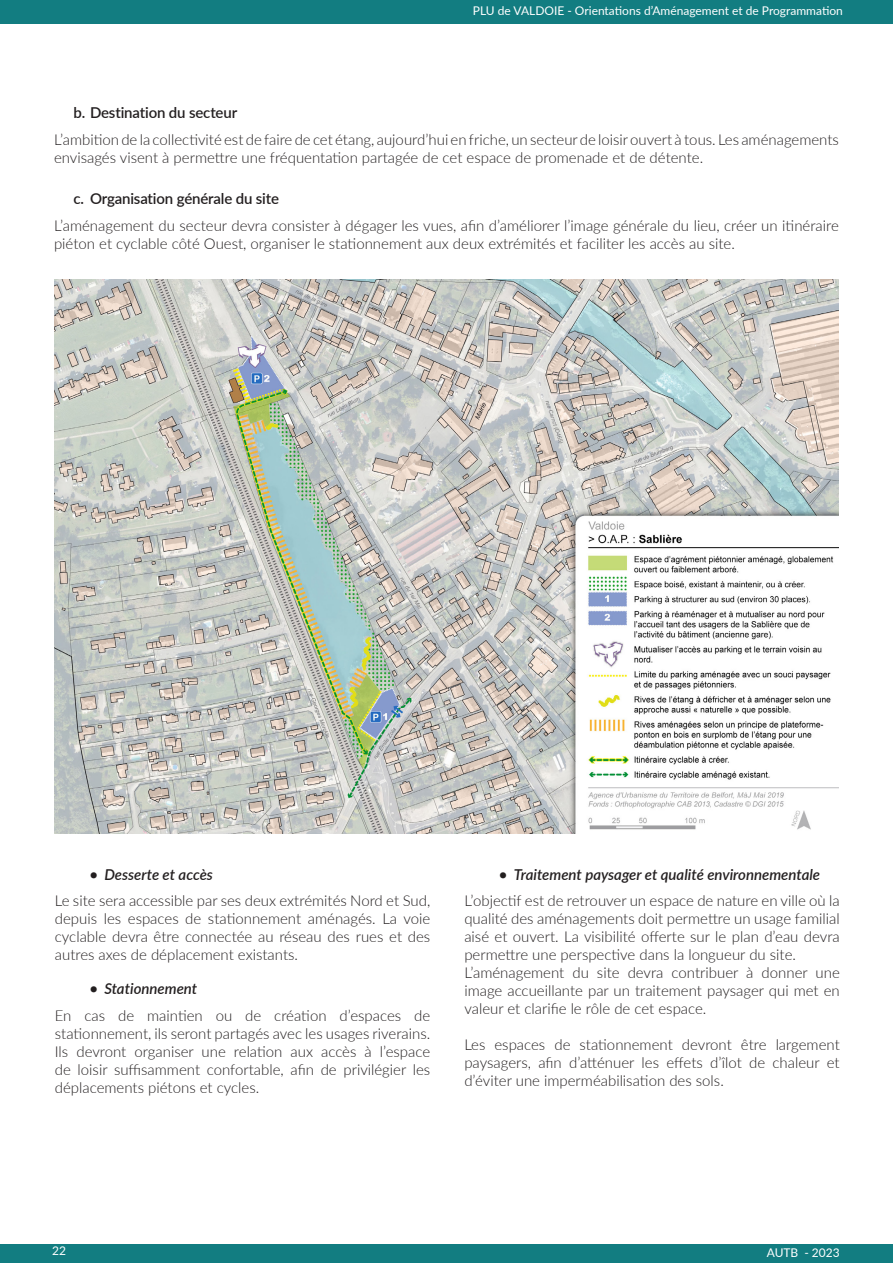
<style>
.page{position:relative;width:893px;height:1263px;background:#fff}
.page>*{position:absolute;margin:0;border:0;box-sizing:border-box;transform-origin:0 0}
.t1{font:300 15px/18px "Lato";color:#231f20}
.t2{font:italic 600 15px "Lato";color:#231f20}
.t3{font:600 15px "Lato";letter-spacing:-.01em;color:#231f20}
.t4{font:12px "Lato";color:#fff}
</style>
<div class="page">
<div style="left:0;top:1244px;width:893px;height:19px;background:#127d81"></div>
<div style="left:0;top:0;width:893px;height:24px;background:#127d81"></div>
<img style="left:54px;top:280px;width:785px;height:554px">
<p class="t4" style="left:473px;top:2px;width:371px">PLU de VALDOIE - Orientations d’Aménagement et de Programmation</p>
<p class="t3" style="left:74px;top:102px;width:165px">b. Destination du secteur</p>
<p class="t1" style="left:54px;top:130px;width:786px">L’ambition de la collectivité est de faire de cet étang, aujourd’hui en friche, un secteur de loisir ouvert à tous. Les aménagements envisagés visent à permettre une fréquentation partagée de cet espace de promenade et de détente.</p>
<p class="t3" style="left:73px;top:188px;width:207px">c. Organisation générale du site</p>
<p class="t1" style="left:54px;top:216px;width:786px">L’aménagement du secteur devra consister à dégager les vues, afin d’améliorer l’image générale du lieu, créer un itinéraire piéton et cyclable côté Ouest, organiser le stationnement aux deux extrémités et faciliter les accès au site.</p>
<p class="t2" style="left:89px;top:863px;width:125px">• Desserte et accès</p>
<p class="t1" style="left:55px;top:891px;width:377px;text-align:justify">Le site sera accessible par ses deux extrémités Nord et Sud, depuis les espaces de stationnement aménagés. La voie cyclable devra être connectée au réseau des rues et des autres axes de déplacement existants.</p>
<p class="t2" style="left:89px;top:978px;width:109px">• Stationnement</p>
<p class="t1" style="left:55px;top:1006px;width:377px;text-align:justify">En cas de maintien ou de création d’espaces de stationnement, ils seront partagés avec les usages riverains.<br>Ils devront organiser une relation aux accès à l’espace de loisir suffisamment confortable, afin de privilégier les déplacements piétons et cycles.</p>
<p class="t2" style="left:499px;top:863px;width:323px">• Traitement paysager et qualité environnementale</p>
<p class="t1" style="left:464px;top:891px;width:377px">L’objectif est de retrouver un espace de nature en ville où la qualité des aménagements doit permettre un usage familial aisé et ouvert. La visibilité offerte sur le plan d’eau devra permettre une perspective dans la longueur du site.<br>L’aménagement du site devra contribuer à donner une image accueillante par un traitement paysager qui met en valeur et clarifie le rôle de cet espace.</p>
<p class="t1" style="left:464px;top:1035px;width:377px;text-align:justify">Les espaces de stationnement devront être largement paysagers, afin d’atténuer les effets d’îlot de chaleur et d’éviter une imperméabilisation des sols.</p>
<p class="t4" style="left:52px;top:1242px;width:15px">22</p>
<p class="t4" style="left:767px;top:1244px;width:75px">AUTB - 2023</p>
</div>
